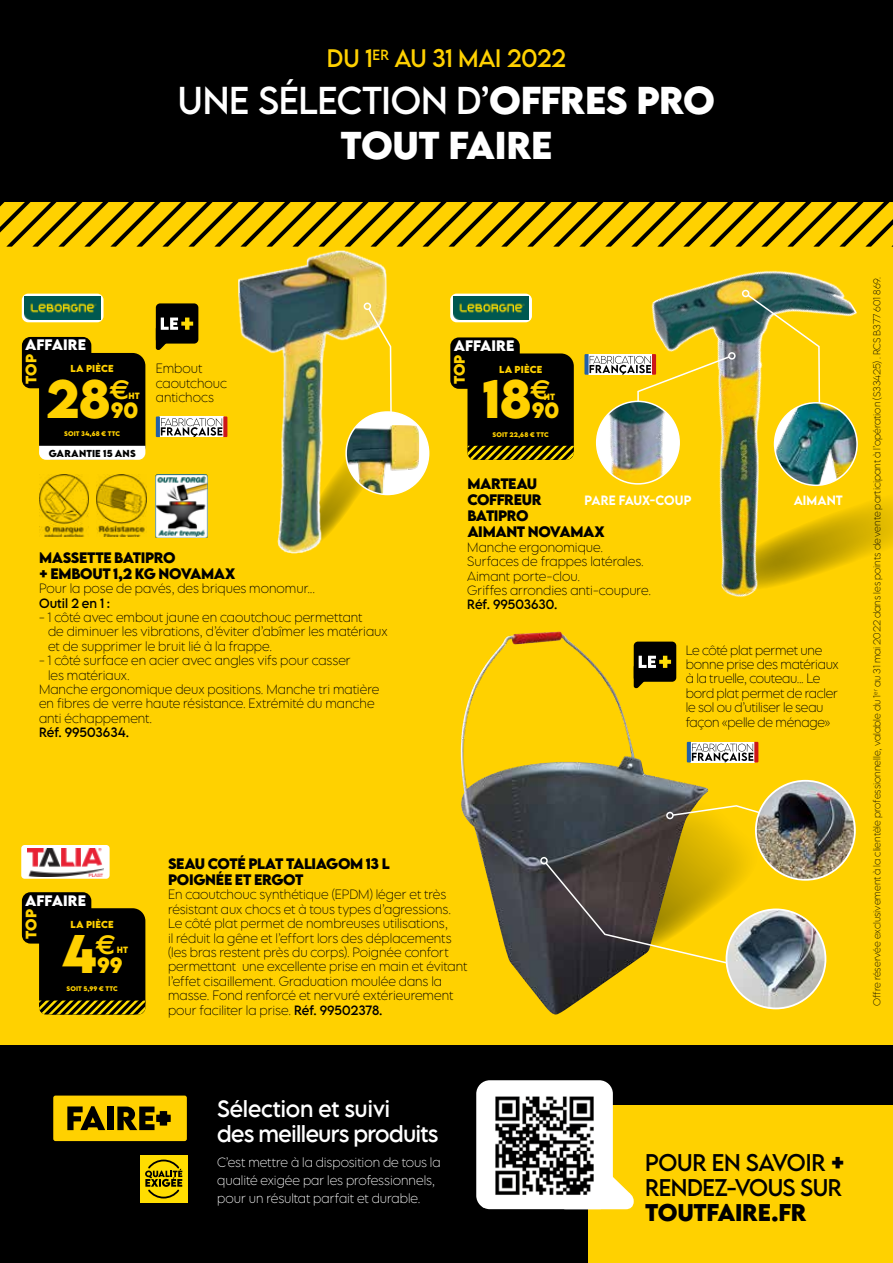
<style>
.page{position:relative;width:893px;height:1263px;background:#fff}
.page>*{position:absolute;margin:0;border:0;box-sizing:border-box;transform-origin:0 0}
.t1{font:700 48px "LEMONMILK Pro FTR";color:#ffd100}
.t2{font:700 34.5px/45px "LEMONMILK Pro FTR";letter-spacing:-.015em;color:#fff;text-align:center}
.t3{font:22.5px "LEMONMILK Pro FTR";letter-spacing:-.015em;color:#ffd100}
.t4{font:21.45px/24.8px "LEMONMILK Pro FTR";letter-spacing:-.02em;color:#000}
.t5{font:700 21.45px "LEMONMILK Pro FTR";letter-spacing:-.02em;color:#000}
.t6{font:21px/25.5px "LEMONMILK Pro FTR";letter-spacing:-.03em;color:#fff}
.t7{font:700 19.65px "LEMONMILK Pro FTR";color:#ffd100}
.t8{font:700 13.5px/16.2px "LEMONMILK Pro FTR";letter-spacing:-.03em;color:#000}
.t9{font:700 13.5px "LEMONMILK Pro FTR";color:#fff}
.t10{font:700 13.5px "LEMONMILK Pro FTR";color:#ffd100}
.t11{font:200 12px/14.4px "LEMONMILK Pro FTR";letter-spacing:-.005em;color:#000}
.t12{font:200 12px/18px "LEMONMILK Pro FTR";letter-spacing:-.005em;color:#fff}
.t13{font:12px "LEMONMILK Pro FTR";color:#000}
.t14{font:500 12px "LEMONMILK Pro FTR";letter-spacing:.005em;color:#fff}
.t15{font:200 9px "LEMONMILK Pro FTR";letter-spacing:-.005em;color:#000}
.t16{font:700 9px "LEMONMILK Pro FTR";letter-spacing:.01em;color:#ffd100}
.t17{font:700 9px "LEMONMILK Pro FTR";letter-spacing:.015em;color:#000}
.t18{font:700 8.1px "LEMONMILK Pro FTR";color:#ffd100}
.t19{font:700 6px "LEMONMILK Pro FTR";letter-spacing:.015em;color:#ffd100}
.s1{font-weight:400}
.s2{font-weight:700}
</style>
<div class="page">
<div style="left:0;top:201px;width:893px;height:844px;background:#ffd100"></div>
<img style="left:461px;top:631px;width:247px;height:383px">
<img style="left:677px;top:270px;width:166px;height:23px">
<div style="left:0;top:1045px;width:893px;height:218px;background:#000"></div>
<div style="left:0;top:0;width:893px;height:201px;background:#000"></div>
<div style="left:589px;top:1106px;width:304px;height:157px;background:#ffd100"></div>
<div style="left:140px;top:1155px;width:47px;height:48px;background:#fd0"></div>
<svg style="left:145px;top:1159px;width:37px;height:39px"></svg>
<div style="left:53px;top:1095px;width:134px;height:46px;background:#ffd100;border-radius:2px"></div>
<svg style="left:67px;top:1106px;width:38px;height:24px"></svg>
<div style="left:107px;top:1106px;width:7px;height:24px;background:#000"></div>
<svg style="left:117px;top:1106px;width:54px;height:24px"></svg>
<svg style="left:0;top:201px;width:893px;height:46px"></svg>
<div style="left:634px;top:642px;width:42px;height:40px;background:#000;border-radius:4px"></div>
<svg style="left:634px;top:656px;width:37px;height:32px"></svg>
<svg style="left:687px;top:742px;width:71px;height:20px"></svg>
<div style="left:540px;top:857px;width:8px;height:7px;border:2px solid #fff;border-radius:50%"></div>
<div style="left:742px;top:290px;width:7px;height:7px;border:2px solid #fff;border-radius:50%"></div>
<img style="left:726px;top:909px;width:99px;height:99px;border-radius:49px">
<svg style="left:603px;top:1177px;width:31px;height:32px"></svg>
<div style="left:476px;top:1080px;width:137px;height:129px;background:#fff;border-radius:14px"></div>
<img style="left:495px;top:1096px;width:99px;height:99px">
<div style="left:450px;top:337px;width:70px;height:52px;background:#000;border-radius:9px"></div>
<div style="left:467px;top:353px;width:107px;height:107px;background:#000;border-radius:13px"></div>
<svg style="left:467px;top:446px;width:107px;height:14px"></svg>
<svg style="left:22px;top:294px;width:82px;height:28px"></svg>
<img style="left:25px;top:296px;width:76px;height:23px">
<svg style="left:450px;top:294px;width:82px;height:28px"></svg>
<img style="left:453px;top:296px;width:76px;height:23px">
<img style="left:156px;top:474px;width:52px;height:63px">
<img style="left:239px;top:251px;width:148px;height:302px">
<svg style="left:544px;top:781px;width:239px;height:193px"></svg>
<div style="left:666px;top:812px;width:8px;height:7px;border:2px solid #fff;border-radius:50%"></div>
<img style="left:756px;top:781px;width:99px;height:99px;border-radius:49px">
<div style="left:755px;top:780px;width:101px;height:101px;border:2px solid #fff;border-radius:50%"></div>
<img style="left:97px;top:474px;width:49px;height:63px">
<img style="left:39px;top:474px;width:49px;height:63px">
<div style="left:22px;top:892px;width:69px;height:51px;background:#000;border-radius:9px"></div>
<div style="left:39px;top:908px;width:106px;height:106px;background:#000;border-radius:13px"></div>
<svg style="left:39px;top:1000px;width:106px;height:14px"></svg>
<div style="left:21px;top:845px;width:89px;height:34px;background:linear-gradient(to right,#fffdfd,#fff);border-radius:3px"></div>
<img style="left:28px;top:849px;width:75px;height:27px">
<img style="left:584px;top:293px;width:309px;height:305px">
<div style="left:22px;top:337px;width:69px;height:51px;background:#000;border-radius:9px"></div>
<div style="left:39px;top:353px;width:106px;height:106px;background:#000;border-radius:13px"></div>
<svg style="left:39px;top:446px;width:106px;height:14px"></svg>
<div style="left:156px;top:303px;width:42px;height:41px;background:#000;border-radius:4px"></div>
<svg style="left:156px;top:318px;width:37px;height:32px"></svg>
<img style="left:292px;top:307px;width:102px;height:245px">
<div style="left:364px;top:303px;width:7px;height:7px;border:2px solid #fff;border-radius:50%"></div>
<div style="left:346px;top:412px;width:83px;height:82px;background:#fff;border-radius:50%"></div>
<img style="left:346px;top:425px;width:73px;height:69px">
<div style="left:345px;top:411px;width:84px;height:84px;border:2px solid #fff;border-radius:50%"></div>
<svg style="left:156px;top:416px;width:71px;height:21px"></svg>
<h3 class="t3" style="left:327px;top:44px;width:241px">DU 1<sup>ER</sup> AU 31 MAI 2022</h3>
<h2 class="t2" style="left:178px;top:78px;width:539px"><span class="s1">UNE SÉLECTION D’</span>OFFRES PRO<br>TOUT FAIRE</h2>
<p class="t9" style="left:25px;top:336px;width:62px">AFFAIRE</p>
<p class="t16" style="left:71px;top:363px;width:45px">LA PIÈCE</p>
<p class="t10" style="left:22px;top:384px;width:31px;rotate:-90deg">TOP</p>
<h1 class="t1" style="left:46px;top:366px;width:85px">28<sup>€</sup></h1>
<p class="t18" style="left:129px;top:390px;width:13px">HT</p>
<h3 class="t7" style="left:111px;top:397px;width:29px">90</h3>
<p class="t19" style="left:64px;top:430px;width:58px">SOIT 34,68 € TTC</p>
<p class="t17" style="left:49px;top:447px;width:88px">GARANTIE 15 ANS</p>
<p class="t11" style="left:156px;top:361px;width:73px">Embout caoutchouc antichocs</p>
<p class="t8" style="left:39px;top:549px;width:198px">MASSETTE BATIPRO<br>+ EMBOUT 1,2 KG NOVAMAX</p>
<p class="t11" style="left:39px;top:581px;width:277px">Pour la pose de pavés, des briques monomur...</p>
<p class="t13" style="left:39px;top:595px;width:73px">Outil 2 en 1 :</p>
<p class="t11" style="left:48px;top:610px;width:341px;text-indent:-9px">- 1 côté avec embout jaune en caoutchouc permettant<br>de diminuer les vibrations, d’éviter d’abîmer les matériaux et de supprimer le bruit lié à la frappe.</p>
<p class="t11" style="left:39px;top:653px;width:313px">- 1 côté surface en acier avec angles vifs pour casser</p>
<p class="t11" style="left:48px;top:668px;width:83px">les matériaux.</p>
<p class="t11" style="left:39px;top:682px;width:342px">Manche ergonomique deux positions. Manche tri matière</p>
<p class="t11" style="left:39px;top:696px;width:337px">en fibres de verre haute résistance. Extrémité du manche</p>
<p class="t11" style="left:39px;top:711px;width:115px">anti échappement.</p>
<p class="t13" style="left:39px;top:725px;width:92px">Réf. 99503634.</p>
<p class="t9" style="left:454px;top:336px;width:62px">AFFAIRE</p>
<p class="t16" style="left:499px;top:363px;width:45px">LA PIÈCE</p>
<p class="t10" style="left:450px;top:384px;width:31px;rotate:-90deg">TOP</p>
<h1 class="t1" style="left:482px;top:367px;width:70px">18<sup>€</sup></h1>
<p class="t18" style="left:544px;top:391px;width:13px">HT</p>
<h3 class="t7" style="left:532px;top:397px;width:29px">90</h3>
<p class="t19" style="left:493px;top:430px;width:58px">SOIT 22,68 € TTC</p>
<p class="t8" style="left:467px;top:475px;width:139px">MARTEAU<br>COFFREUR<br>BATIPRO<br>AIMANT NOVAMAX</p>
<p class="t11" style="left:467px;top:540px;width:185px">Manche ergonomique.<br>Surfaces de frappes latérales.<br>Aimant porte-clou.<br>Griffes arrondies anti-coupure.</p>
<p class="t13" style="left:467px;top:597px;width:92px">Réf. 99503630.</p>
<p class="t14" style="left:584px;top:492px;width:108px">PARE FAUX-COUP</p>
<p class="t14" style="left:794px;top:492px;width:51px">AIMANT</p>
<p class="t11" style="left:686px;top:643px;width:155px">Le côté plat permet une bonne prise des matériaux à la truelle, couteau... Le bord plat permet de racler le sol ou d’utiliser le seau façon «pelle de ménage»</p>
<p class="t9" style="left:25px;top:891px;width:62px">AFFAIRE</p>
<p class="t16" style="left:71px;top:918px;width:45px">LA PIÈCE</p>
<p class="t10" style="left:22px;top:939px;width:31px;rotate:-90deg">TOP</p>
<h1 class="t1" style="left:62px;top:921px;width:56px">4<sup>€</sup></h1>
<p class="t18" style="left:117px;top:944px;width:13px">HT</p>
<h3 class="t7" style="left:97px;top:952px;width:27px">99</h3>
<p class="t19" style="left:67px;top:985px;width:53px">SOIT 5,99 € TTC</p>
<p class="t8" style="left:168px;top:855px;width:223px">SEAU COTÉ PLAT TALIAGOM 13 L<br>POIGNÉE ET ERGOT</p>
<p class="t11" style="left:168px;top:887px;width:301px">En caoutchouc synthétique (EPDM) léger et très résistant aux chocs et à tous types d’agressions.<br>Le côté plat permet de nombreuses utilisations,<br>il réduit la gêne et l’effort lors des déplacements (les bras restent près du corps). Poignée confort permettant une excellente prise en main et évitant l’effet cisaillement. Graduation moulée dans la masse. Fond renforcé et nervuré extérieurement pour faciliter la prise. <span class="s1">Réf. 99502378.</span></p>
<p class="t15" style="left:871px;top:1006px;width:731px;rotate:-90deg">Offre réservée exclusivement à la clientèle professionnelle, valable du 1<sup>er</sup> au 31 mai 2022 dans les points de vente participant à l’opération (S33425) . RCS B377 601 869.</p>
<h3 class="t6" style="left:217px;top:1096px;width:223px">Sélection et suivi<br>des meilleurs produits</h3>
<p class="t12" style="left:217px;top:1153px;width:225px">C’est mettre à la disposition de tous la qualité exigée par les professionnels, pour un résultat parfait et durable.</p>
<h3 class="t4" style="left:645px;top:1150px;width:201px">POUR EN SAVOIR <span class="s2">+<br></span>RENDEZ-VOUS SUR</h3>
<h3 class="t5" style="left:645px;top:1197px;width:163px">TOUTFAIRE.FR</h3>
</div>
